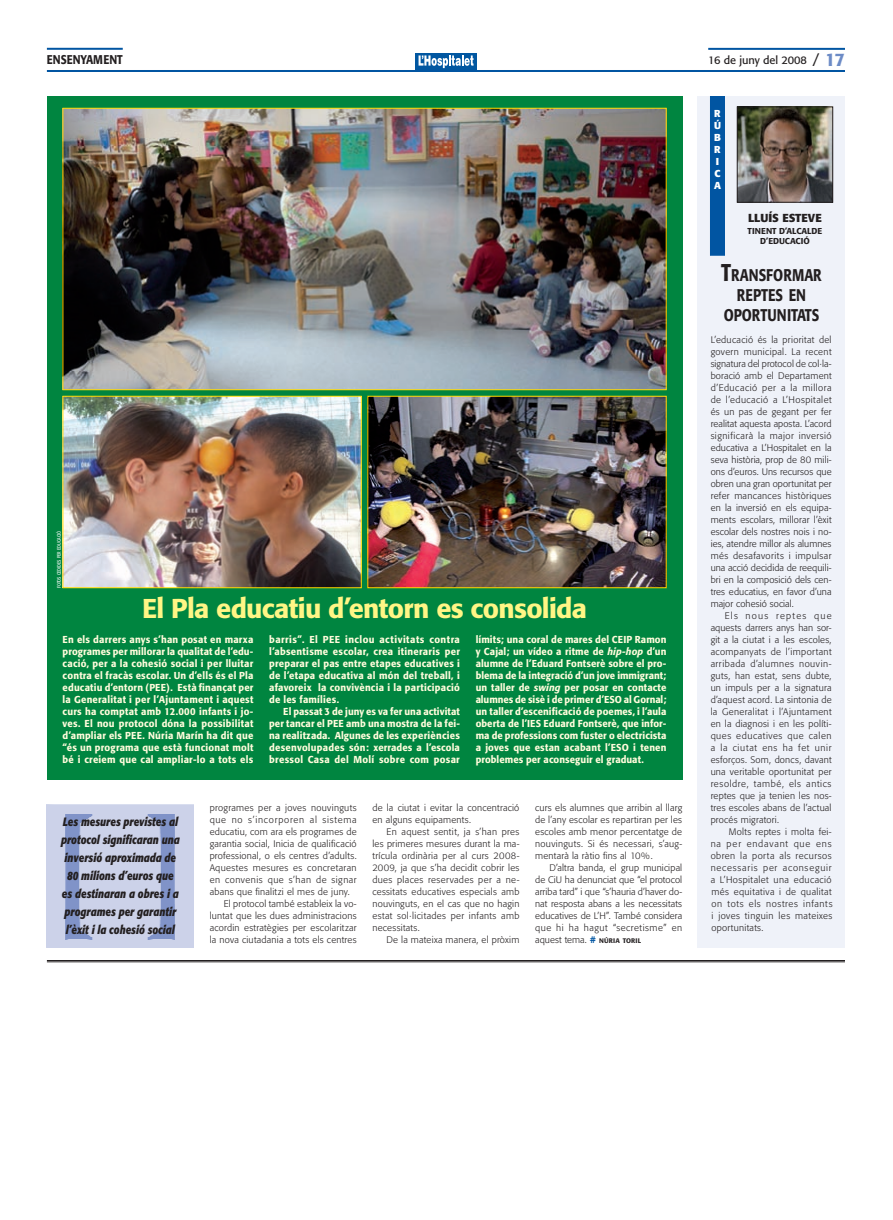
<style>
.page{position:relative;width:893px;height:1220px;background:#fff}
.page>*{position:absolute;margin:0;border:0;box-sizing:border-box;transform-origin:0 0}
.títol_34_38{font:500 27px "Formata";letter-spacing:-.025em;color:#fff685}
.opinió_títol_24_25{font:500 16.8px/20px "Formata";color:#231f20;text-align:center;scale:.8 1}
.capçalera_senar{font:500 12.6px "Formata";color:#231f20;scale:.85 1}
.text_atenció{font:italic 700 12px/18px "Formata";color:#231f20;text-align:center;scale:.8 1}
.opinió_signatura{font:700 11.5px "Formata";color:#231f20}
.t1{font:11px "Formata";color:#231f20}
.text_despiece_1a{font:500 10px/12px "Formata";letter-spacing:.02em;color:#fffcdc;text-align:justify;scale:.95 1}
.text_despiece{font:500 10px/12px "Formata";letter-spacing:.015em;color:#fffcdc;text-align:justify;scale:.95 1}
.text_barri_esport{font:700 10px "Formata";color:#fff}
.text{font:300 9.4px/12px "Formata";letter-spacing:.03em;color:#231f20;text-align:justify}
.text_1a{font:300 9.4px/12px "Formata";letter-spacing:.01em;color:#231f20;text-align:justify}
.opinió_càrrec{font:500 8.5px/10px "Formata";color:#231f20;text-align:center}
.nom_fotògraf_neg{font:5px "Formata";color:#fff;scale:.8 1}
.s1{font-size:14px}
.s2{font-weight:500;font-size:18px;color:#6c8bc6}
.s3{font-style:italic}
.s4{font-weight:500;color:#0155a2}
.s5{font-weight:500;font-size:6.6px}
.s6{font-size:24px}
</style>
<div class="page">
<div style="left:415px;top:54px;width:62px;height:16px;background:#0157a1"></div>
<svg style="left:419px;top:55px;width:55px;height:13px"></svg>
<hr style="left:47px;top:70px;width:798px;height:2px;background:#0155a2">
<hr style="left:708px;top:48px;width:137px;height:2px;background:#0155a2">
<hr style="left:47px;top:48px;width:76px;height:2px;background:#0155a2">
<hr style="left:47px;top:960px;width:798px;height:1px;background:#231f20">
<hr style="left:47px;top:962px;width:798px;height:1px;background:#231f20">
<div style="left:698px;top:96px;width:147px;height:852px;background:#eff2f9"></div>
<img style="left:739px;top:109px;width:92px;height:91px">
<div style="left:737px;top:107px;width:96px;height:95px;border:1px solid #231f20"></div>
<div style="left:710px;top:96px;width:14px;height:159px;background:#0155a2"></div>
<div style="left:710px;top:96px;width:15px;height:160px;border:1px solid #0155a2"></div>
<div style="left:47px;top:96px;width:635px;height:684px;background:#008540"></div>
<img style="left:47px;top:804px;width:147px;height:144px">
<img style="left:65px;top:398px;width:295px;height:188px">
<div style="left:63px;top:396px;width:299px;height:192px;border:1px solid #ffdc01"></div>
<img style="left:65px;top:110px;width:599px;height:278px">
<div style="left:63px;top:108px;width:603px;height:282px;border:1px solid #ffdc01"></div>
<img style="left:370px;top:398px;width:294px;height:188px">
<div style="left:368px;top:396px;width:298px;height:192px;border:1px solid #ffdc01"></div>
<p class="capçalera_senar" style="left:47px;top:52px;width:91px">ensenyament</p>
<p class="t1" style="left:708px;top:53px;width:138px">16 de juny del 2008 <span class="s1">/</span> <span class="s2">17</span></p>
<p class="nom_fotògraf_neg" style="left:56px;top:588px;width:73px;rotate:-90deg">fotos cedides per educació</p>
<p class="títol_34_38" style="left:142px;top:592px;width:446px">El Pla educatiu d’entorn es consolida</p>
<p class="text_despiece_1a" style="left:63px;top:633px;width:202px">En els darrers anys s’han posat en marxa programes per millorar la qualitat de l’edu&shy;cació, per a la cohesió social i per lluitar contra el fracàs escolar. Un d’ells és el Pla educatiu d’entorn (PEE). Està finançat per la Generalitat i per l’Ajuntament i aquest curs ha comptat amb 12.000 infants i jo&shy;ves. El nou protocol dóna la possibilitat d’am-pliar els PEE. Núria Marín ha dit que “és un programa que està funcionat molt bé i creiem que cal ampliar-lo a tots els</p>
<p class="text_despiece_1a" style="left:269px;top:633px;width:202px">barris”. El PEE inclou activitats contra l’absentisme escolar, crea itineraris per preparar el pas entre etapes educatives i de l’etapa educativa al món del treball, i afavoreix la convivència i la participació de les famílies.</p>
<p class="text_despiece" style="left:269px;top:705px;width:202px;text-indent:14px">El passat 3 de juny es va fer una activitat per tancar el PEE amb una mostra de la fei&shy;na realitzada. Algunes de les experiències desenvolupades són: xerrades a l’escola bressol Casa del Molí sobre com posar</p>
<p class="text_despiece" style="left:476px;top:633px;width:202px">límits; una coral de mares del CEIP Ramon y Cajal; un vídeo a ritme de <span class="s3">hip-hop</span> d’un alumne de l’Eduard Fontserè sobre el pro&shy;blema de la integració d’un jove immigrant; un taller de <span class="s3">swing</span> per posar en contacte alumnes de sisè i de primer d’ESO al Gornal; un taller d’escenificació de poemes, i l’aula oberta de l’IES Eduard Fontserè, que infor&shy;ma de professions com fuster o electricista a joves que estan acabant l’ESO i tenen problemes per aconseguir el graduat.</p>
<p class="text_atenció" style="left:61px;top:812px;width:150px">Les mesures previstes al protocol significaran una inversió aproximada de<br>80 milions d’euros que es destinaran a obres i a programes per garantir l’èxit i la cohesió social</p>
<p class="text" style="left:210px;top:802px;width:149px">programes per a joves nouvinguts que no s’incorporen al sistema educatiu, com ara els programes de garantia social, Inicia de qualificació professional, o els centres d’adults.<br>Aquestes mesures es concretaran en convenis que s’han de signar abans que finalitzi el mes de juny.</p>
<p class="text" style="left:210px;top:898px;width:149px;text-indent:14px">El protocol també estableix la vo&shy;luntat que les dues administracions acordin estratègies per escolaritzar la nova ciutadania a tots els centres</p>
<p class="text" style="left:372px;top:802px;width:148px">de la ciutat i evitar la concentració en alguns equipaments.</p>
<p class="text" style="left:372px;top:826px;width:149px;text-align:left;text-indent:14px">En aquest sentit, ja s’han pres les primeres mesures durant la ma&shy;trícula ordinària per al curs 2008-<br>2009, ja que s’ha decidit cobrir les dues places reservades per a ne&shy;cessitats educatives especials amb nouvinguts, en el cas que no hagin estat sol·licitades per infants amb necessitats.</p>
<p class="text" style="left:387px;top:934px;width:134px">De la mateixa manera, el pròxim</p>
<p class="text" style="left:535px;top:802px;width:149px">curs els alumnes que arribin al llarg de l’any escolar es repartiran per les escoles amb menor percentatge de nouvinguts. Si és necessari, s’aug&shy;mentarà la ràtio fins al 10%.</p>
<p class="text" style="left:535px;top:862px;width:149px;text-indent:14px">D’altra banda, el grup municipal de CiU ha denunciat que “el protocol arriba tard” i que “s’hauria d’haver do&shy;nat resposta abans a les necessitats educatives de L’H”. També considera que hi ha hagut “secretisme” en aquest tema. <span class="s4">#</span> <span class="s5">núria toril</span></p>
<p class="text_barri_esport" style="left:714px;top:107px;width:8px">R</p>
<p class="text_barri_esport" style="left:714px;top:119px;width:8px">Ú</p>
<p class="text_barri_esport" style="left:714px;top:131px;width:8px">B</p>
<p class="text_barri_esport" style="left:714px;top:143px;width:8px">R</p>
<p class="text_barri_esport" style="left:716px;top:155px;width:5px">I</p>
<p class="text_barri_esport" style="left:714px;top:167px;width:8px">C</p>
<p class="text_barri_esport" style="left:714px;top:179px;width:8px">A</p>
<p class="opinió_signatura" style="left:748px;top:211px;width:42px">LLUÍS ESTE</p>
<p class="opinió_signatura" style="left:808px;top:211px;width:14px">VE</p>
<p class="opinió_càrrec" style="left:748px;top:226px;width:76px">TINENT D’ALCALDE<br>D’EDUCACIÓ</p>
<p class="opinió_títol_24_25" style="left:721px;top:265px;width:127px"><span class="s6">T</span>ransformar reptes en oportunitats</p>
<p class="text_1a" style="left:711px;top:334px;width:122px">L’educació és la prioritat del go-vern municipal. La recent sig-natura del protocol de col·la&shy;boració amb el Depar-tament d’Educació per a la millora de l’educació a L’Hospitalet és un pas de gegant per fer rea- litat aquesta aposta. L’acord sig-nificarà la major inversió educativa a L’Hospitalet en la seva història, prop de 80 mili&shy;ons d’euros. Uns recursos que obren una gran oportu- ni-tat per refer mancances his-tòriques en la inversió en els equipa&shy;ments escolars, mi- llorar l’èxit escolar dels nos-tres nois i no&shy;ies, atendre mi-llor als alumnes més desafa-vorits i impulsar una acció decidida de reequi-li&shy;bri en la composició dels cen&shy;tres educatius, en favor d’una ma-jor cohesió social.</p>
<p class="text" style="left:711px;top:610px;width:122px;text-indent:14px">Els nous reptes que aquests darrers anys han sor&shy;git a la ciutat i a les escoles, acom-panyats de l’important ar-ribada d’alumnes nouvin&shy;guts, han estat, sens dubte, un impuls per a la signatura d’a-quest acord. La sintonia de la Generalitat i l’Ajuntament en la diagnosi i en les políti&shy;ques educatives que calen a la ciutat ens ha fet unir es-forços. Som, doncs, davant una veritable oportunitat per resoldre, també, els antics rep-tes que ja tenien les nos&shy;tres escoles abans de l’actual procés migratori.</p>
<p class="text" style="left:711px;top:826px;width:123px;text-indent:18px">Molts reptes i molta fei&shy;na per endavant que ens obren la porta als recursos ne--cessaris per aconseguir a L’Hospitalet una educació més equitativa i de qualitat on tots els nostres infants i joves tinguin les mateixes oportunitats.</p>
</div>
